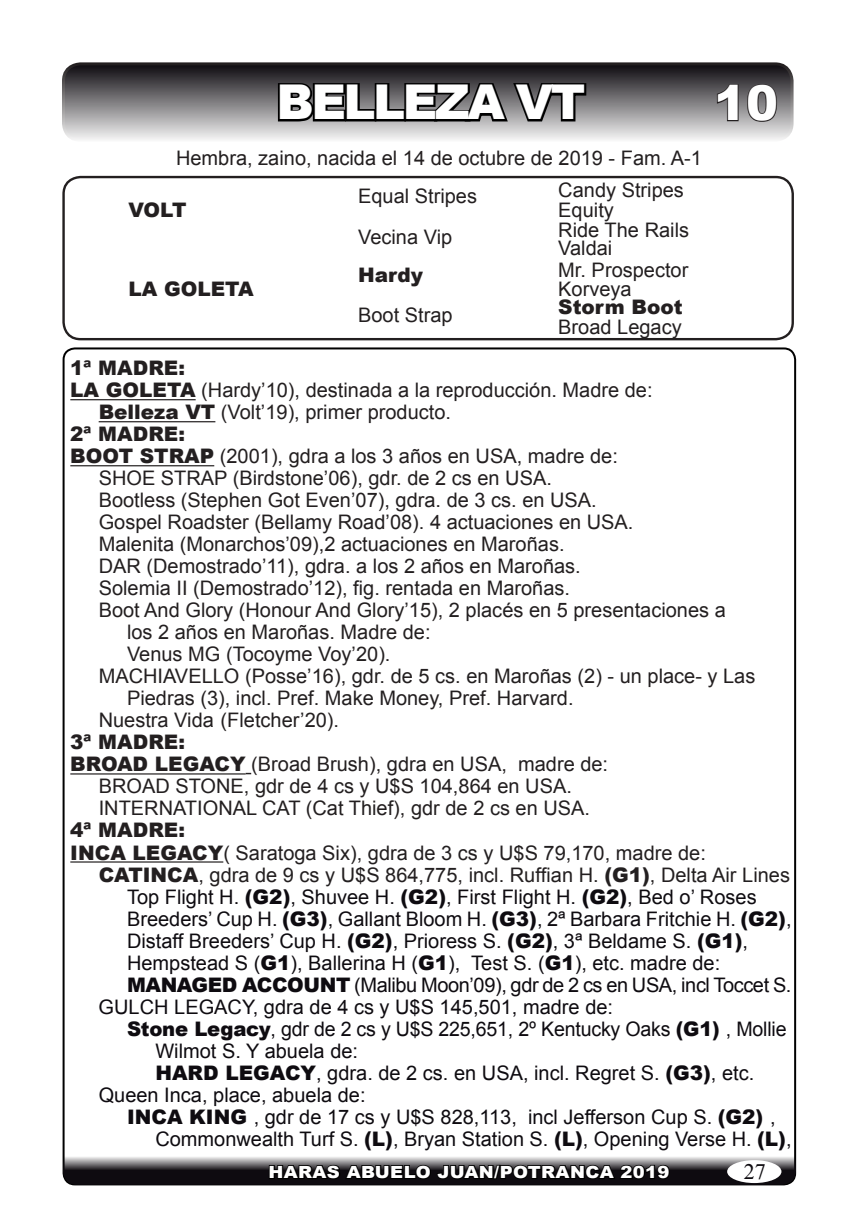
<style>
.page{position:relative;width:862px;height:1231px;background:#fff}
.page>*{position:absolute;margin:0;border:0;box-sizing:border-box;transform-origin:0 0}
.t1{font:900 48px "Arial";letter-spacing:-.05em;color:#fff}
.t2{font:22px "Times New Roman";color:#0e0b10}
.t3{font:20px "Arial";color:#231f20}
.t4{font:20px "Arial";color:#0e0b10}
.t5{font:900 20px "Arial";color:#231f20}
.t6{font:20px "Arial";letter-spacing:-.02em;color:#0e0b10}
.t7{font:900 16.8px "Arial";letter-spacing:.02em;color:#fff;scale:1.08 1}
.s1{font-weight:900}
</style>
<div class="page">
<svg style="left:391px;top:1149px;width:74px;height:39px"></svg>
<div style="left:64px;top:348px;width:731px;height:836px;background:#fff;border-radius:11px"></div>
<div style="left:62px;top:176px;width:732px;height:164px;border:2px solid #231f20;border-radius:17px"></div>
<div style="left:63px;top:64px;width:729px;height:76px;background:linear-gradient(to bottom,#0c090e,#efefef);border-radius:17px"></div>
<div style="left:62px;top:62px;width:731px;height:80px;border:3px solid #231f20;border-radius:17px"></div>
<svg style="left:63px;top:1155px;width:733px;height:29px;background:#686669"></svg>
<svg style="left:777px;top:1155px;width:19px;height:15px"></svg>
<svg style="left:63px;top:1155px;width:19px;height:15px"></svg>
<div style="left:727px;top:1159px;width:54px;height:23px;background:#fff;border-radius:50%"></div>
<svg style="left:276px;top:80px;width:312px;height:45px;background:#4c4b4d"></svg>
<svg style="left:716px;top:83px;width:23px;height:39px"></svg>
<svg style="left:746px;top:83px;width:32px;height:40px"></svg>
<svg style="left:268px;top:1162px;width:403px;height:18px;background:#211f21"></svg>
<hr style="left:70px;top:399px;width:126px;height:1px;background:#231f20">
<hr style="left:99px;top:421px;width:116px;height:1px;background:#231f20">
<hr style="left:70px;top:465px;width:144px;height:1px;background:#231f20">
<hr style="left:70px;top:773px;width:176px;height:1px;background:#231f20">
<hr style="left:70px;top:861px;width:153px;height:1px;background:#231f20">
<h1 class="t1" style="left:276px;top:67px;width:311px">BELLEZA VT</h1>
<h1 class="t1" style="left:714px;top:68px;width:66px">10</h1>
<p class="t3" style="left:176px;top:144px;width:527px">Hembra, zaino, nacida el 14 de octubre de 2019 - Fam. A-1</p>
<p class="t5" style="left:128px;top:195px;width:60px">VOLT</p>
<p class="t3" style="left:558px;top:177px;width:127px">Candy Stripes</p>
<p class="t3" style="left:358px;top:182px;width:120px">Equal Stripes</p>
<p class="t3" style="left:558px;top:197px;width:57px">Equity</p>
<p class="t3" style="left:558px;top:217px;width:132px">Ride The Rails</p>
<p class="t3" style="left:358px;top:224px;width:96px">Vecina Vip</p>
<p class="t3" style="left:558px;top:235px;width:56px">Valdai</p>
<p class="t5" style="left:128px;top:274px;width:127px">LA GOLETA</p>
<p class="t5" style="left:358px;top:260px;width:66px">Hardy</p>
<p class="t3" style="left:358px;top:302px;width:96px">Boot Strap</p>
<p class="t3" style="left:558px;top:256px;width:132px">Mr. Prospector</p>
<p class="t3" style="left:558px;top:275px;width:75px">Korveya</p>
<p class="t5" style="left:558px;top:293px;width:126px">Storm Boot</p>
<p class="t3" style="left:558px;top:313px;width:125px">Broad Legacy</p>
<p class="t5" style="left:70px;top:353px;width:116px">1ª MADRE:</p>
<p class="t3" style="left:70px;top:377px;width:584px"><span class="s1">LA GOLETA</span> (Hardy’10), destinada a la reproducción. Madre de:</p>
<p class="t3" style="left:99px;top:399px;width:354px"><span class="s1">Belleza VT</span> (Volt’19), primer producto.</p>
<p class="t5" style="left:70px;top:419px;width:116px">2ª MADRE:</p>
<p class="t3" style="left:70px;top:443px;width:549px"><span class="s1">BOOT STRAP</span> (2001), gdra a los 3 años en USA, madre de:</p>
<p class="t3" style="left:99px;top:465px;width:455px">SHOE STRAP (Birdstone’06), gdr. de 2 cs en USA.</p>
<p class="t3" style="left:99px;top:487px;width:500px">Bootless (Stephen Got Even’07), gdra. de 3 cs. en USA.</p>
<p class="t3" style="left:99px;top:509px;width:536px">Gospel Roadster (Bellamy Road’08). 4 actuaciones en USA.</p>
<p class="t3" style="left:99px;top:531px;width:467px">Malenita (Monarchos’09),2 actuaciones en Maroñas.</p>
<p class="t3" style="left:99px;top:553px;width:484px">DAR (Demostrado’11), gdra. a los 2 años en Maroñas.</p>
<p class="t3" style="left:99px;top:575px;width:473px">Solemia II (Demostrado’12), fig. rentada en Maroñas.</p>
<p class="t3" style="left:99px;top:597px;width:629px">Boot And Glory (Honour And Glory’15), 2 placés en 5 presentaciones a</p>
<p class="t3" style="left:127px;top:619px;width:305px">los 2 años en Maroñas. Madre de:</p>
<p class="t3" style="left:127px;top:641px;width:265px">Venus MG (Tocoyme Voy’20).</p>
<p class="t3" style="left:99px;top:663px;width:658px">MACHIAVELLO (Posse’16), gdr. de 5 cs. en Maroñas (2) - un place- y Las</p>
<p class="t3" style="left:127px;top:685px;width:448px">Piedras (3), incl. Pref. Make Money, Pref. Harvard.</p>
<p class="t3" style="left:99px;top:707px;width:242px">Nuestra Vida (Fletcher’20).</p>
<p class="t5" style="left:70px;top:727px;width:116px">3ª MADRE:</p>
<p class="t3" style="left:70px;top:751px;width:539px"><span class="s1">BROAD LEGACY</span> (Broad Brush), gdra en USA, madre de:</p>
<p class="t3" style="left:99px;top:773px;width:475px">BROAD STONE, gdr de 4 cs y U$S 104,864 en USA.</p>
<p class="t3" style="left:99px;top:795px;width:493px">INTERNATIONAL CAT (Cat Thief), gdr de 2 cs en USA.</p>
<p class="t5" style="left:70px;top:815px;width:116px">4ª MADRE:</p>
<p class="t3" style="left:70px;top:839px;width:637px"><span class="s1">INCA LEGACY</span>( Saratoga Six), gdra de 3 cs y U$S 79,170, madre de:</p>
<p class="t3" style="left:99px;top:861px;width:693px"><span class="s1">CATINCA</span>, gdra de 9 cs y U$S 864,775, incl. Ruffian H. <span class="s1">(G1)</span>, Delta Air Lines</p>
<p class="t4" style="left:127px;top:883px;width:631px">Top Flight H. <span class="s1">(G2)</span>, Shuvee H. <span class="s1">(G2)</span>, First Flight H. <span class="s1">(G2)</span>, Bed o’ Roses</p>
<p class="t4" style="left:127px;top:905px;width:666px">Breeders’ Cup H. <span class="s1">(G3)</span>, Gallant Bloom H. <span class="s1">(G3)</span>, 2ª Barbara Fritchie H. <span class="s1">(G2)</span>,</p>
<p class="t4" style="left:127px;top:927px;width:622px">Distaff Breeders’ Cup H. <span class="s1">(G2)</span>, Prioress S. <span class="s1">(G2)</span>, 3ª Beldame S. <span class="s1">(G1)</span>,</p>
<p class="t4" style="left:127px;top:949px;width:595px">Hempstead S (<span class="s1">G1</span>), Ballerina H (<span class="s1">G1</span>), Test S. (<span class="s1">G1</span>), etc. madre de:</p>
<p class="t6" style="left:127px;top:971px;width:666px"><span class="s1">MANAGED ACCOUNT</span> (Malibu Moon’09), gdr de 2 cs en USA, incl Toccet S.</p>
<p class="t4" style="left:99px;top:993px;width:516px">GULCH LEGACY, gdra de 4 cs y U$S 145,501, madre de:</p>
<p class="t4" style="left:127px;top:1015px;width:661px"><span class="s1">Stone Legacy</span>, gdr de 2 cs y U$S 225,651, 2º Kentucky Oaks <span class="s1">(G1)</span> , Mollie</p>
<p class="t4" style="left:155px;top:1037px;width:204px">Wilmot S. Y abuela de:</p>
<p class="t4" style="left:155px;top:1059px;width:600px"><span class="s1">HARD LEGACY</span>, gdra. de 2 cs. en USA, incl. Regret S. <span class="s1">(G3)</span>, etc.</p>
<p class="t4" style="left:99px;top:1081px;width:268px">Queen Inca, place, abuela de:</p>
<p class="t4" style="left:127px;top:1103px;width:650px"><span class="s1">INCA KING</span> , gdr de 17 cs y U$S 828,113, incl Jefferson Cup S. <span class="s1">(G2)</span> ,</p>
<p class="t4" style="left:155px;top:1125px;width:638px">Commonwealth Turf S. <span class="s1">(L)</span>, Bryan Station S. <span class="s1">(L)</span>, Opening Verse H. <span class="s1">(L)</span>,</p>
<p class="t7" style="left:268px;top:1159px;width:373px">HARAS ABUELO JUAN/POTRANCA 2019</p>
<p class="t2" style="left:744px;top:1156px;width:23px">27</p>
</div>
